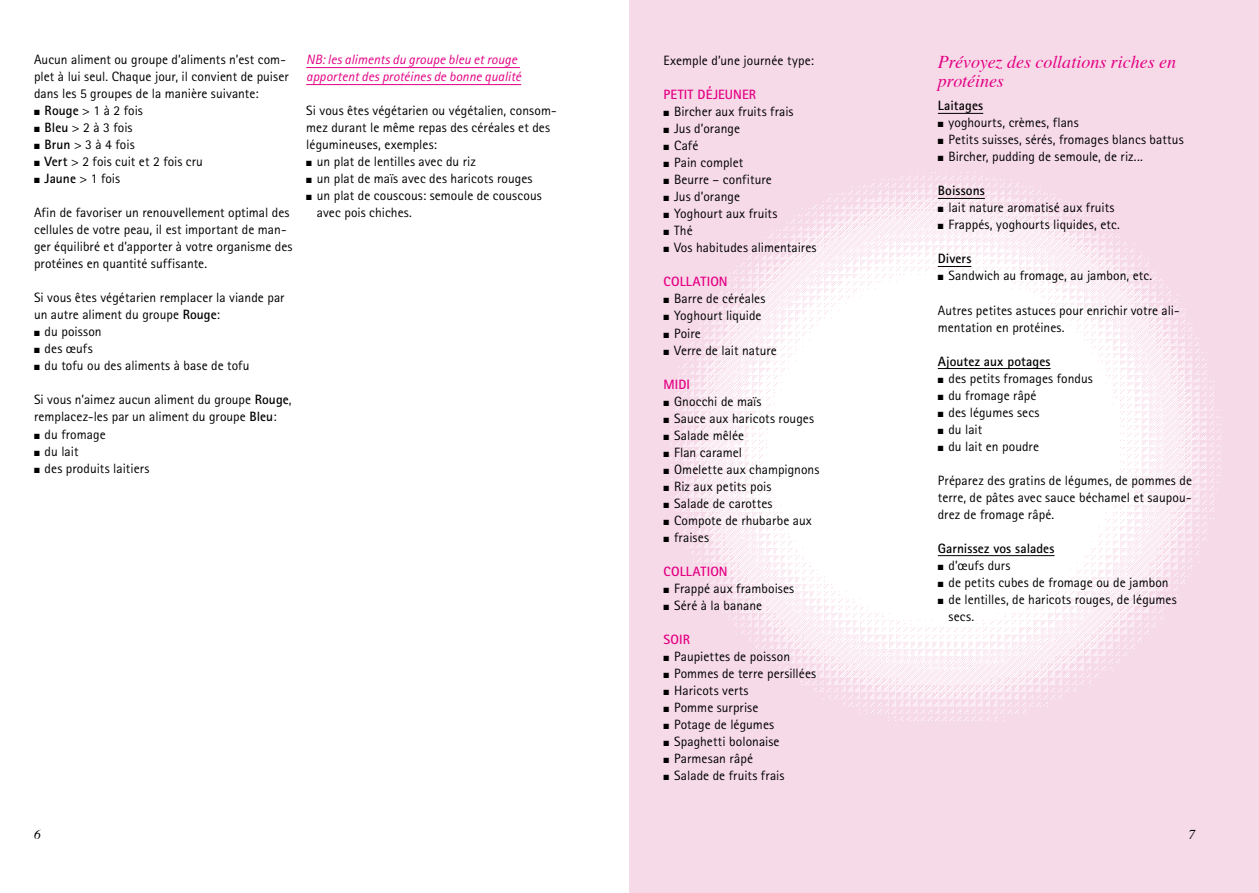
<style>
.page{position:relative;width:1259px;height:893px;background:#fff}
.page>*{position:absolute;margin:0;border:0;box-sizing:border-box;transform-origin:0 0}
.t1{font:italic 18px/19.5px "Times";letter-spacing:-.005em;color:#e30083}
.t2{font:13.5px/17px "Agfa Rotis Sans Serif";letter-spacing:.005em;color:#000}
.t3{font:italic 13.5px/17px "Agfa Rotis Sans Serif";letter-spacing:.005em;color:#e30083}
.t4{font:700 13.5px "Agfa Rotis Sans Serif";letter-spacing:.005em;color:#000}
.t5{font:700 13.5px "Agfa Rotis Sans Serif";letter-spacing:.01em;color:#e30083}
.t6{font:italic 13.5px "Times";color:#000}
.s1{font-weight:700}
</style>
<div class="page">
<img style="left:629px;top:0;width:630px;height:893px">
<hr style="left:306px;top:67px;width:214px;height:1px;background:#e30083">
<hr style="left:306px;top:84px;width:215px;height:1px;background:#e30083">
<hr style="left:938px;top:113px;width:45px;height:1px;background:#000">
<hr style="left:938px;top:198px;width:47px;height:1px;background:#000">
<hr style="left:938px;top:266px;width:33px;height:1px;background:#000">
<hr style="left:938px;top:368px;width:112px;height:1px;background:#000">
<hr style="left:938px;top:555px;width:116px;height:1px;background:#000">
<p class="t2" style="left:34px;top:51px;width:256px">Aucun aliment ou groupe d’aliments n’est com&shy;plet à lui seul. Chaque jour, il convient de puiser dans les 5 groupes de la manière suivante:</p>
<p class="t2" style="left:34px;top:102px;width:110px">■ <span class="s1">Rouge</span> &gt; 1 à 2 fois</p>
<p class="t2" style="left:34px;top:119px;width:100px">■ <span class="s1">Bleu</span> &gt; 2 à 3 fois</p>
<p class="t2" style="left:34px;top:136px;width:102px">■ <span class="s1">Brun</span> &gt; 3 à 4 fois</p>
<p class="t2" style="left:34px;top:153px;width:170px">■ <span class="s1">Vert</span> &gt; 2 fois cuit et 2 fois cru</p>
<p class="t2" style="left:34px;top:170px;width:88px">■ <span class="s1">Jaune</span> &gt; 1 fois</p>
<p class="t2" style="left:34px;top:204px;width:260px">Afin de favoriser un renouvellement optimal des cellules de votre peau, il est important de man&shy;ger équilibré et d’apporter à votre organisme des protéines en quantité suffisante.</p>
<p class="t2" style="left:34px;top:289px;width:252px">Si vous êtes végétarien remplacer la viande par un autre aliment du groupe <span class="s1">Rouge</span>:</p>
<p class="t2" style="left:34px;top:323px;width:69px">■ du poisson</p>
<p class="t2" style="left:34px;top:340px;width:60px">■ des œufs</p>
<p class="t2" style="left:34px;top:357px;width:217px">■ du tofu ou des aliments à base de tofu</p>
<p class="t2" style="left:34px;top:391px;width:259px">Si vous n’aimez aucun aliment du groupe <span class="s1">Rouge</span>, remplacez-les par un aliment du groupe <span class="s1">Bleu</span>:</p>
<p class="t2" style="left:34px;top:425px;width:73px">■ du fromage</p>
<p class="t2" style="left:34px;top:442px;width:46px">■ du lait</p>
<p class="t2" style="left:34px;top:459px;width:117px">■ des produits laitiers</p>
<p class="t3" style="left:306px;top:51px;width:216px">NB: les aliments du groupe bleu et rouge apportent des protéines de bonne qualité</p>
<p class="t2" style="left:306px;top:102px;width:252px">Si vous êtes végétarien ou végétalien, consom&shy;mez durant le même repas des céréales et des légumineuses, exemples:</p>
<p class="t2" style="left:306px;top:153px;width:171px">■ un plat de lentilles avec du riz</p>
<p class="t2" style="left:306px;top:170px;width:228px">■ un plat de maïs avec des haricots rouges</p>
<p class="t2" style="left:317px;top:187px;width:226px;text-indent:-11px">■ un plat de couscous: semoule de couscous avec pois chiches.</p>
<p class="t2" style="left:663px;top:52px;width:152px">Exemple d’une journée type:</p>
<p class="t5" style="left:663px;top:86px;width:94px">PETIT DÉJEUNER</p>
<p class="t2" style="left:663px;top:103px;width:132px">■ Bircher aux fruits frais</p>
<p class="t2" style="left:663px;top:120px;width:78px">■ Jus d’orange</p>
<p class="t2" style="left:663px;top:137px;width:36px">■ Café</p>
<p class="t2" style="left:663px;top:154px;width:81px">■ Pain complet</p>
<p class="t2" style="left:663px;top:171px;width:110px">■ Beurre – confiture</p>
<p class="t2" style="left:663px;top:188px;width:78px">■ Jus d’orange</p>
<p class="t2" style="left:663px;top:205px;width:115px">■ Yoghourt aux fruits</p>
<p class="t2" style="left:663px;top:222px;width:31px">■ Thé</p>
<p class="t2" style="left:663px;top:239px;width:154px">■ Vos habitudes alimentaires</p>
<p class="t5" style="left:663px;top:273px;width:66px">COLLATION</p>
<p class="t2" style="left:663px;top:290px;width:103px">■ Barre de céréales</p>
<p class="t2" style="left:663px;top:307px;width:99px">■ Yoghourt liquide</p>
<p class="t2" style="left:663px;top:324px;width:39px">■ Poire</p>
<p class="t2" style="left:663px;top:341px;width:115px">■ Verre de lait nature</p>
<p class="t5" style="left:663px;top:375px;width:28px">MIDI</p>
<p class="t2" style="left:663px;top:392px;width:99px">■ Gnocchi de maïs</p>
<p class="t2" style="left:663px;top:409px;width:152px">■ Sauce aux haricots rouges</p>
<p class="t2" style="left:663px;top:426px;width:82px">■ Salade mêlée</p>
<p class="t2" style="left:663px;top:443px;width:80px">■ Flan caramel</p>
<p class="t2" style="left:663px;top:460px;width:157px">■ Omelette aux champignons</p>
<p class="t2" style="left:663px;top:477px;width:109px">■ Riz aux petits pois</p>
<p class="t2" style="left:663px;top:494px;width:111px">■ Salade de carottes</p>
<p class="t2" style="left:663px;top:511px;width:150px">■ Compote de rhubarbe aux</p>
<p class="t2" style="left:663px;top:528px;width:47px">■ fraises</p>
<p class="t5" style="left:663px;top:562px;width:66px">COLLATION</p>
<p class="t2" style="left:663px;top:579px;width:132px">■ Frappé aux framboises</p>
<p class="t2" style="left:663px;top:596px;width:100px">■ Séré à la banane</p>
<p class="t5" style="left:663px;top:631px;width:28px">SOIR</p>
<p class="t2" style="left:663px;top:647px;width:128px">■ Paupiettes de poisson</p>
<p class="t2" style="left:663px;top:665px;width:154px">■ Pommes de terre persillées</p>
<p class="t2" style="left:663px;top:682px;width:87px">■ Haricots verts</p>
<p class="t2" style="left:663px;top:699px;width:96px">■ Pomme surprise</p>
<p class="t2" style="left:663px;top:716px;width:112px">■ Potage de légumes</p>
<p class="t2" style="left:663px;top:733px;width:118px">■ Spaghetti bolonaise</p>
<p class="t2" style="left:663px;top:750px;width:91px">■ Parmesan râpé</p>
<p class="t2" style="left:663px;top:767px;width:122px">■ Salade de fruits frais</p>
<h1 class="t1" style="left:938px;top:51px;width:240px">Prévoyez des collations riches en protéines</h1>
<p class="t4" style="left:938px;top:97px;width:47px">Laitages</p>
<p class="t2" style="left:938px;top:114px;width:142px">■ yoghourts, crèmes, flans</p>
<p class="t2" style="left:938px;top:131px;width:247px">■ Petits suisses, sérés, fromages blancs battus</p>
<p class="t2" style="left:938px;top:148px;width:206px">■ Bircher, pudding de semoule, de riz...</p>
<p class="t4" style="left:938px;top:182px;width:48px">Boissons</p>
<p class="t2" style="left:938px;top:199px;width:178px">■ lait nature aromatisé aux fruits</p>
<p class="t2" style="left:938px;top:216px;width:183px">■ Frappés, yoghourts liquides, etc.</p>
<p class="t4" style="left:938px;top:250px;width:35px">Divers</p>
<p class="t2" style="left:938px;top:267px;width:216px">■ Sandwich au fromage, au jambon, etc.</p>
<p class="t2" style="left:938px;top:301px;width:243px">Autres petites astuces pour enrichir votre ali&shy;mentation en protéines.</p>
<p class="t4" style="left:938px;top:352px;width:114px">Ajoutez aux potages</p>
<p class="t2" style="left:938px;top:369px;width:156px">■ des petits fromages fondus</p>
<p class="t2" style="left:938px;top:386px;width:100px">■ du fromage râpé</p>
<p class="t2" style="left:938px;top:403px;width:103px">■ des légumes secs</p>
<p class="t2" style="left:938px;top:420px;width:46px">■ du lait</p>
<p class="t2" style="left:938px;top:437px;width:103px">■ du lait en poudre</p>
<p class="t2" style="left:938px;top:471px;width:256px;text-align:justify">Préparez des gratins de légumes, de pommes de terre, de pâtes avec sauce béchamel et saupou&shy;drez de fromage râpé.</p>
<p class="t4" style="left:938px;top:539px;width:118px">Garnissez vos salades</p>
<p class="t2" style="left:938px;top:556px;width:74px">■ d’œufs durs</p>
<p class="t2" style="left:938px;top:573px;width:232px">■ de petits cubes de fromage ou de jambon</p>
<p class="t2" style="left:948px;top:590px;width:230px;text-indent:-11px">■ de lentilles, de haricots rouges, de légumes secs.</p>
<p class="t6" style="left:34px;top:823px;width:8px">6</p>
<p class="t6" style="left:1188px;top:823px;width:8px">7</p>
</div>
